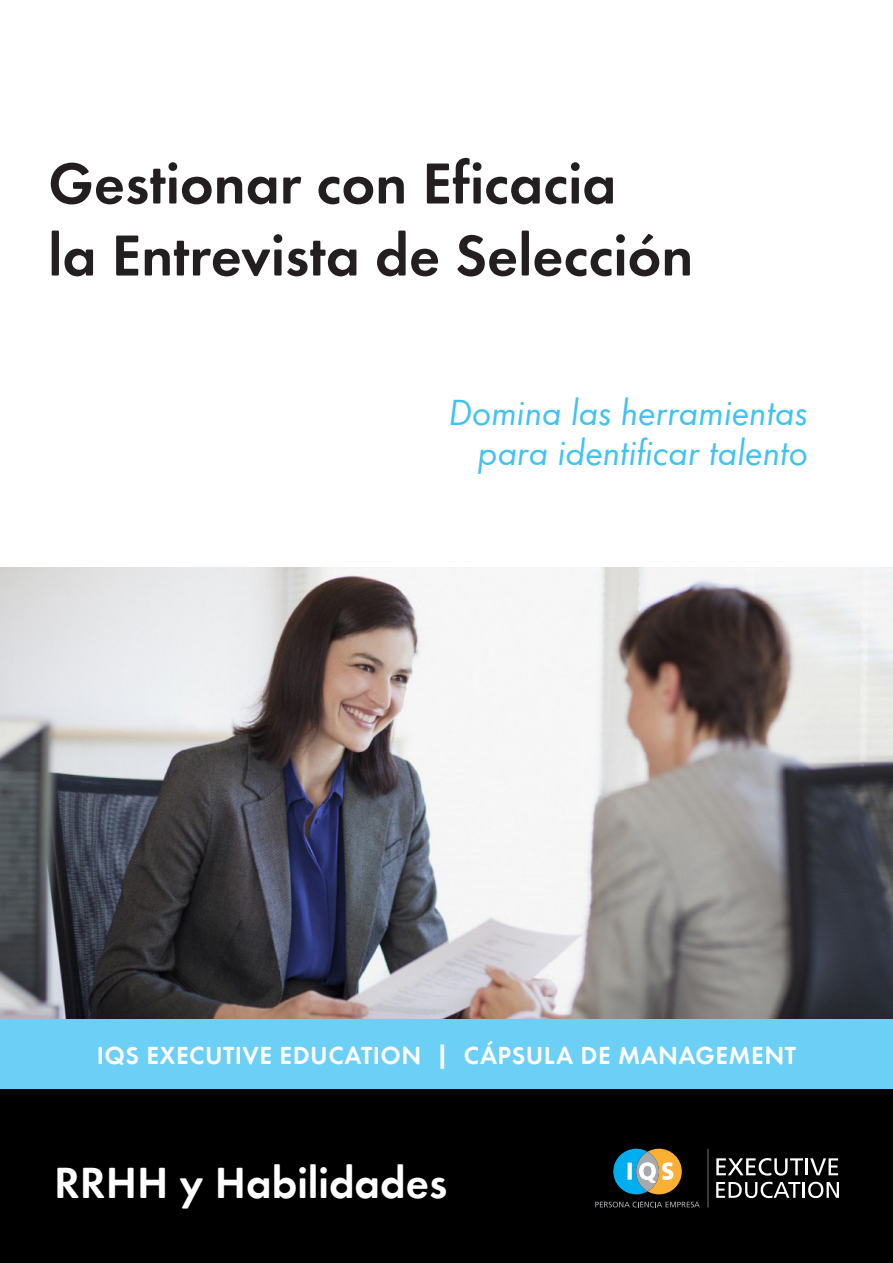
<style>
.page{position:relative;width:893px;height:1263px;background:#fff}
.page>*{position:absolute;margin:0;border:0;box-sizing:border-box;transform-origin:0 0}
.t1{font:60px "Futura T Demi Ro 1";color:#231f20}
.t2{font:45px "Futura T Demi Ro 1";color:#fff}
.t3{font:37.5px "Futura T Book Obli";color:#40c2f3}
.t4{font:25.5px "Futura T Demi Ro 1";letter-spacing:.02em;color:#fff}
.s1{font-family:"Verdana";font-weight:700}
</style>
<div class="page">
<div style="left:0;top:1089px;width:893px;height:174px;background:#000"></div>
<div style="left:0;top:1018px;width:893px;height:71px;background:#6bcff6"></div>
<img style="left:0;top:568px;width:893px;height:450px">
<svg style="left:716px;top:1158px;width:87px;height:17px"></svg>
<hr style="left:805px;top:1158px;width:3px;height:17px;background:#fff">
<svg style="left:810px;top:1158px;width:28px;height:17px"></svg>
<svg style="left:716px;top:1182px;width:123px;height:16px"></svg>
<svg style="left:613px;top:1149px;width:69px;height:45px"></svg>
<svg style="left:595px;top:1201px;width:105px;height:6px"></svg>
<svg style="left:708px;top:1149px;width:1px;height:58px"></svg>
<p class="t1" style="left:48px;top:148px;width:570px">Gestionar con Eficacia</p>
<p class="t1" style="left:48px;top:220px;width:647px">la Entrevista de Selección</p>
<p class="t3" style="left:448px;top:391px;width:361px">Domina las herramientas</p>
<p class="t3" style="left:478px;top:431px;width:331px">para identificar talento</p>
<p class="t4" style="left:97px;top:1040px;width:701px">IQS EXECUTIVE EDUCATION <span class="s1">|</span> CÁPSULA DE MANAGEMENT</p>
<p class="t2" style="left:54px;top:1156px;width:395px">RRHH y Habilidades</p>
</div>
